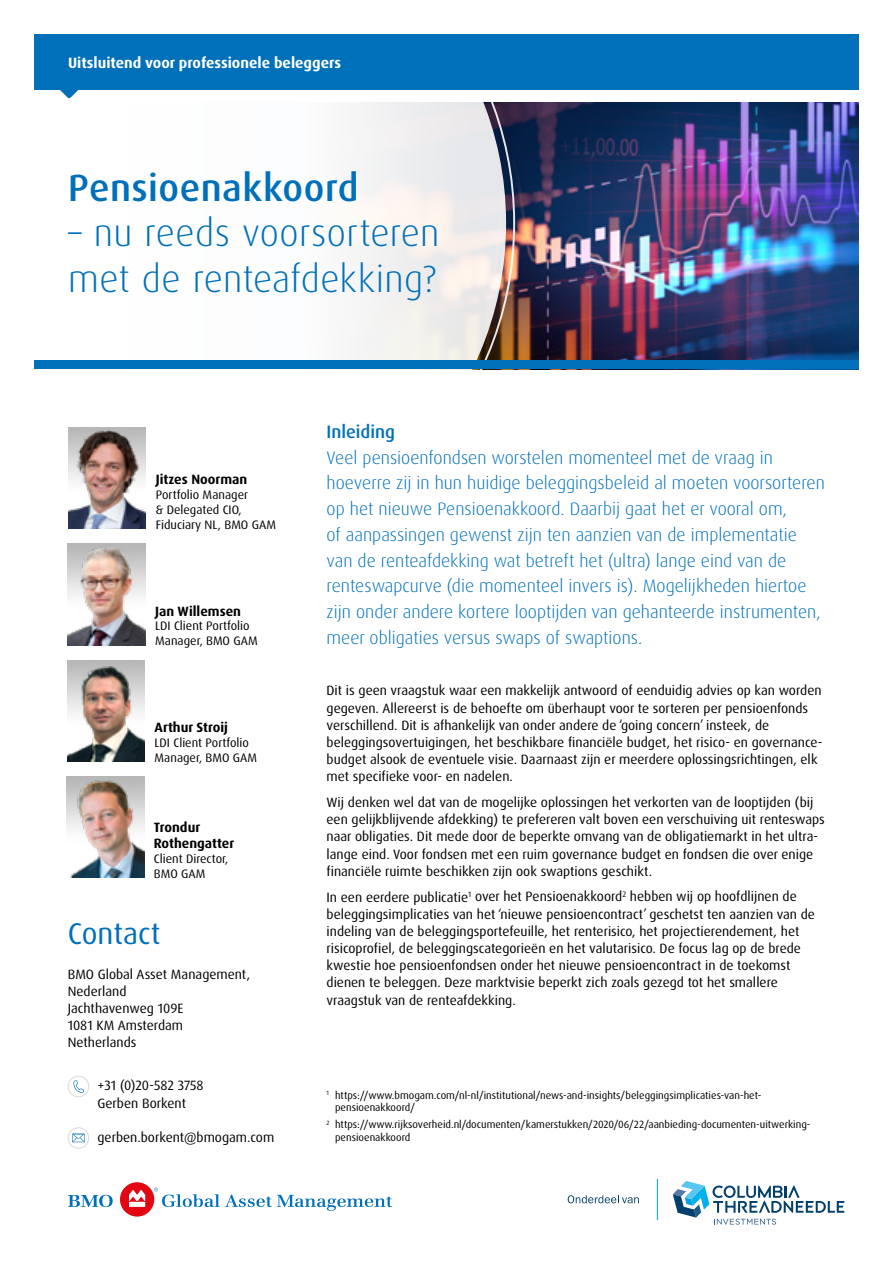
<style>
.page{position:relative;width:893px;height:1263px;background:#fff}
.page>*{position:absolute;margin:0;border:0;box-sizing:border-box;transform-origin:0 0}
.t1{font:300 37.8px/45.5px "Dax Pro";letter-spacing:.01em;color:#0070ba}
.t2{font:500 37.8px "Dax Pro";letter-spacing:.015em;color:#0070ba}
.t3{font:30px "Dax Pro";color:#0070ba}
.t4{font:300 18px/25.8px "Dax Pro";color:#0070ba}
.t5{font:500 18px "Dax Pro";color:#0070ba}
.t6{font:700 15px "Dax Pro";color:#fff}
.t7{font:13.5px/17.1px "Dax Pro";color:#000}
.t8{font:700 13.5px/16.2px "Dax Pro";color:#000}
.t9{font:12.3px/14.7px "Dax Pro";color:#000}
.t10{font:10.5px/12.6px "Dax Pro";color:#000}
</style>
<div class="page">
<img style="left:515px;top:102px;width:344px;height:259px">
<svg style="left:34px;top:98px;width:481px;height:467px"></svg>
<div style="left:34px;top:361px;width:825px;height:8px;background:#0070ba"></div>
<div style="left:34px;top:34px;width:825px;height:56px;background:#0070ba"></div>
<svg style="left:60px;top:90px;width:18px;height:8px"></svg>
<div style="left:68px;top:1076px;width:21px;height:21px;border:1px solid #dadada;border-radius:50%"></div>
<svg style="left:74px;top:1080px;width:10px;height:13px"></svg>
<div style="left:68px;top:1127px;width:21px;height:21px;border:1px solid #dadada;border-radius:50%"></div>
<svg style="left:72px;top:1134px;width:13px;height:8px"></svg>
<img style="left:67px;top:777px;width:77px;height:101px">
<img style="left:67px;top:660px;width:78px;height:101px">
<img style="left:68px;top:427px;width:78px;height:102px">
<img style="left:68px;top:544px;width:77px;height:101px">
<svg style="left:68px;top:1195px;width:45px;height:12px"></svg>
<div style="left:120px;top:1182px;width:34px;height:34px;background:#e30613;border-radius:50%"></div>
<svg style="left:129px;top:1190px;width:16px;height:17px"></svg>
<svg style="left:154px;top:1187px;width:238px;height:24px"></svg>
<svg style="left:568px;top:1195px;width:71px;height:8px"></svg>
<svg style="left:673px;top:1181px;width:171px;height:43px"></svg>
<hr style="left:657px;top:1179px;width:1px;height:41px;background:#009fe3">
<p class="t6" style="left:68px;top:53px;width:275px">Uitsluitend voor professionele beleggers</p>
<h1 class="t2" style="left:68px;top:163px;width:292px">Pensioenakkoord</h1>
<h1 class="t1" style="left:68px;top:210px;width:373px">– nu reeds voorsorteren met de renteafdekking?</h1>
<p class="t8" style="left:156px;top:472px;width:93px">Jitzes Noorman</p>
<p class="t9" style="left:156px;top:488px;width:122px">Portfolio Manager<br>&amp; Delegated CIO,<br>Fiduciary NL, BMO GAM</p>
<p class="t8" style="left:155px;top:603px;width:87px">Jan Willemsen</p>
<p class="t9" style="left:155px;top:619px;width:104px">LDI Client Portfolio<br>Manager, BMO GAM</p>
<p class="t8" style="left:155px;top:719px;width:75px">Arthur Stroij</p>
<p class="t9" style="left:155px;top:735px;width:104px">LDI Client Portfolio<br>Manager, BMO GAM</p>
<p class="t8" style="left:154px;top:819px;width:82px">Trondur<br>Rothengatter</p>
<p class="t9" style="left:154px;top:852px;width:76px">Client Director,<br>BMO GAM</p>
<h2 class="t3" style="left:68px;top:915px;width:94px">Contact</h2>
<p class="t7" style="left:68px;top:965px;width:184px">BMO Global Asset Management,<br>Nederland<br>Jachthavenweg 109E<br>1081 KM Amsterdam<br>Netherlands</p>
<p class="t7" style="left:98px;top:1077px;width:108px">+31 (0)20-582 3758<br>Gerben Borkent</p>
<p class="t7" style="left:98px;top:1129px;width:178px">gerben.borkent@bmogam.com</p>
<h3 class="t5" style="left:327px;top:420px;width:70px">Inleiding</h3>
<p class="t4" style="left:327px;top:444px;width:500px">Veel pensioenfondsen worstelen momenteel met de vraag in hoeverre zij in hun huidige beleggingsbeleid al moeten voorsorteren op het nieuwe Pensioenakkoord. Daarbij gaat het er vooral om,<br>of aanpassingen gewenst zijn ten aanzien van de implementatie van de renteafdekking wat betreft het (ultra) lange eind van de renteswapcurve (die momenteel invers is). Mogelijkheden hiertoe zijn onder andere kortere looptijden van gehanteerde instrumenten, meer obligaties versus swaps of swaptions.</p>
<p class="t7" style="left:327px;top:682px;width:497px">Dit is geen vraagstuk waar een makkelijk antwoord of eenduidig advies op kan worden gegeven. Allereerst is de behoefte om überhaupt voor te sorteren per pensioenfonds verschillend. Dit is afhankelijk van onder andere de ‘going concern’ insteek, de beleggingsovertuigingen, het beschikbare financiële budget, het risico- en governance&shy;budget alsook de eventuele visie. Daarnaast zijn er meerdere oplossingsrichtingen, elk met specifieke voor- en nadelen.</p>
<p class="t7" style="left:327px;top:794px;width:500px">Wij denken wel dat van de mogelijke oplossingen het verkorten van de looptijden (bij een gelijkblijvende afdekking) te prefereren valt boven een verschuiving uit renteswaps naar obligaties. Dit mede door de beperkte omvang van de obligatiemarkt in het ultra&shy;lange eind. Voor fondsen met een ruim governance budget en fondsen die over enige financiële ruimte beschikken zijn ook swaptions geschikt.</p>
<p class="t7" style="left:327px;top:888px;width:490px">In een eerdere publicatie<sup>1</sup> over het Pensioenakkoord<sup>2</sup> hebben wij op hoofdlijnen de beleggingsimplicaties van het ‘nieuwe pensioencontract’ geschetst ten aanzien van de indeling van de beleggingsportefeuille, het renterisico, het projectierendement, het risicoprofiel, de beleggingscategorieën en het valutarisico. De focus lag op de brede kwestie hoe pensioenfondsen onder het nieuwe pensioencontract in de toekomst dienen te beleggen. Deze marktvisie beperkt zich zoals gezegd tot het smallere vraagstuk van de renteafdekking.</p>
<p class="t10" style="left:335px;top:1089px;width:428px;text-indent:-9px"><sup>1</sup> https://www.bmogam.com/nl-nl/institutional/news-and-insights/beleggingsimplicaties-van-het&shy;pensioenakkoord/</p>
<p class="t10" style="left:335px;top:1118px;width:477px;text-indent:-9px"><sup>2</sup> https://www.rijksoverheid.nl/documenten/kamerstukken/2020/06/22/aanbieding-documenten-uitwerking&shy;pensioenakkoord</p>
</div>
